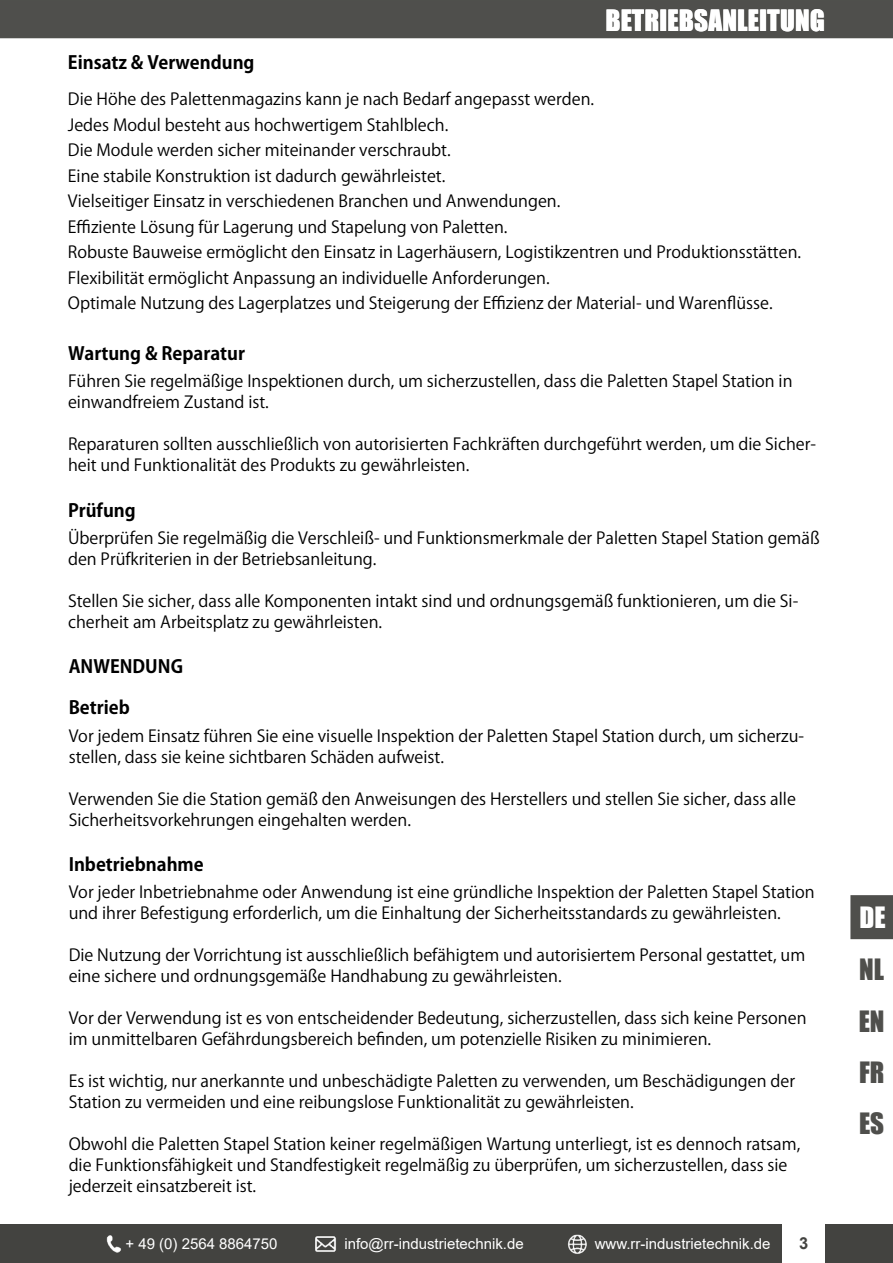
<style>
.page{position:relative;width:893px;height:1263px;background:#fff}
.page>*{position:absolute;margin:0;border:0;box-sizing:border-box;transform-origin:0 0}
.t1{font:27px "Impact";letter-spacing:.01em;color:#fff}
.t2{font:27px "Impact";color:#4f4f4c}
.t3{font:700 18px "Koz Go Pr 6 N";color:#000}
.t4{font:16.5px/21px "Koz Go Pr 6 N";color:#000}
.t5{font:700 16.5px "Arial";color:#434340}
.t6{font:15px "Arial";color:#fff}
</style>
<div class="page">
<div style="left:0;top:0;width:893px;height:38px;background:#4f4f4c"></div>
<div style="left:0;top:1225px;width:893px;height:38px;background:#434340"></div>
<div style="left:782px;top:1223px;width:43px;height:40px;background:#fff"></div>
<img style="left:100px;top:1224px;width:28px;height:29px">
<img style="left:312px;top:1224px;width:28px;height:28px">
<img style="left:567px;top:1234px;width:20px;height:20px">
<div style="left:850px;top:895px;width:43px;height:44px;background:#4f4f4c"></div>
<p class="t1" style="left:606px;top:-1px;width:221px">BETRIEBSANLEITUNG</p>
<p class="t3" style="left:68px;top:53px;width:188px">Einsatz &amp; Verwendung</p>
<p class="t4" style="left:68px;top:89px;width:528px">Die Höhe des Palettenmagazins kann je nach Bedarf angepasst werden.</p>
<p class="t4" style="left:68px;top:115px;width:382px">Jedes Modul besteht aus hochwertigem Stahlblech.</p>
<p class="t4" style="left:68px;top:140px;width:384px">Die Module werden sicher miteinander verschraubt.</p>
<p class="t4" style="left:68px;top:166px;width:379px">Eine stabile Konstruktion ist dadurch gewährleistet.</p>
<p class="t4" style="left:68px;top:191px;width:494px">Vielseitiger Einsatz in verschiedenen Branchen und Anwendungen.</p>
<p class="t4" style="left:68px;top:217px;width:441px">Effiziente Lösung für Lagerung und Stapelung von Paletten.</p>
<p class="t4" style="left:68px;top:242px;width:735px">Robuste Bauweise ermöglicht den Einsatz in Lagerhäusern, Logistikzentren und Produktionsstätten.</p>
<p class="t4" style="left:68px;top:268px;width:483px">Flexibilität ermöglicht Anpassung an individuelle Anforderungen.</p>
<p class="t4" style="left:68px;top:293px;width:706px">Optimale Nutzung des Lagerplatzes und Steigerung der Effizienz der Material- und Warenflüsse.</p>
<p class="t3" style="left:68px;top:343px;width:178px">Wartung &amp; Reparatur</p>
<p class="t4" style="left:68px;top:371px;width:726px">Führen Sie regelmäßige Inspektionen durch, um sicherzustellen, dass die Paletten Stapel Station in einwandfreiem Zustand ist.</p>
<p class="t4" style="left:68px;top:434px;width:750px">Reparaturen sollten ausschließlich von autorisierten Fachkräften durchgeführt werden, um die Sicher&shy;heit und Funktionalität des Produkts zu gewährleisten.</p>
<p class="t3" style="left:68px;top:500px;width:69px">Prüfung</p>
<p class="t4" style="left:68px;top:527px;width:753px">Überprüfen Sie regelmäßig die Verschleiß- und Funktionsmerkmale der Paletten Stapel Station gemäß den Prüfkriterien in der Betriebsanleitung.</p>
<p class="t4" style="left:68px;top:590px;width:732px">Stellen Sie sicher, dass alle Komponenten intakt sind und ordnungsgemäß funktionieren, um die Si&shy;cherheit am Arbeitsplatz zu gewährleisten.</p>
<p class="t3" style="left:69px;top:656px;width:116px">ANWENDUNG</p>
<p class="t3" style="left:69px;top:697px;width:63px">Betrieb</p>
<p class="t4" style="left:69px;top:726px;width:737px">Vor jedem Einsatz führen Sie eine visuelle Inspektion der Paletten Stapel Station durch, um sicherzu&shy;stellen, dass sie keine sichtbaren Schäden aufweist.</p>
<p class="t4" style="left:69px;top:789px;width:729px">Verwenden Sie die Station gemäß den Anweisungen des Herstellers und stellen Sie sicher, dass alle<br>Sicherheitsvorkehrungen eingehalten werden.</p>
<p class="t3" style="left:69px;top:854px;width:137px">Inbetriebnahme</p>
<p class="t4" style="left:69px;top:882px;width:748px">Vor jeder Inbetriebnahme oder Anwendung ist eine gründliche Inspektion der Paletten Stapel Station und ihrer Befestigung erforderlich, um die Einhaltung der Sicherheitsstandards zu gewährleisten.</p>
<p class="t4" style="left:69px;top:945px;width:738px">Die Nutzung der Vorrichtung ist ausschließlich befähigtem und autorisiertem Personal gestattet, um eine sichere und ordnungsgemäße Handhabung zu gewährleisten.</p>
<p class="t4" style="left:69px;top:1008px;width:739px">Vor der Verwendung ist es von entscheidender Bedeutung, sicherzustellen, dass sich keine Personen im unmittelbaren Gefährdungsbereich befinden, um potenzielle Risiken zu minimieren.</p>
<p class="t4" style="left:69px;top:1071px;width:728px">Es ist wichtig, nur anerkannte und unbeschädigte Paletten zu verwenden, um Beschädigungen der<br>Station zu vermeiden und eine reibungslose Funktionalität zu gewährleisten.</p>
<p class="t4" style="left:69px;top:1134px;width:733px">Obwohl die Paletten Stapel Station keiner regelmäßigen Wartung unterliegt, ist es dennoch ratsam, die Funktionsfähigkeit und Standfestigkeit regelmäßig zu überprüfen, um sicherzustellen, dass sie jederzeit einsatzbereit ist.</p>
<p class="t6" style="left:125px;top:1233px;width:154px">+ 49 (0) 2564 8864750</p>
<p class="t6" style="left:344px;top:1233px;width:181px">info@rr-industrietechnik.de</p>
<p class="t6" style="left:595px;top:1233px;width:177px">www.rr-industrietechnik.de</p>
<p class="t5" style="left:799px;top:1231px;width:11px">3</p>
<p class="t1" style="left:859px;top:896px;width:28px">DE</p>
<p class="t2" style="left:859px;top:948px;width:26px">NL</p>
<p class="t2" style="left:859px;top:1000px;width:27px">EN</p>
<p class="t2" style="left:859px;top:1052px;width:27px">FR</p>
<p class="t2" style="left:859px;top:1103px;width:27px">ES</p>
</div>
